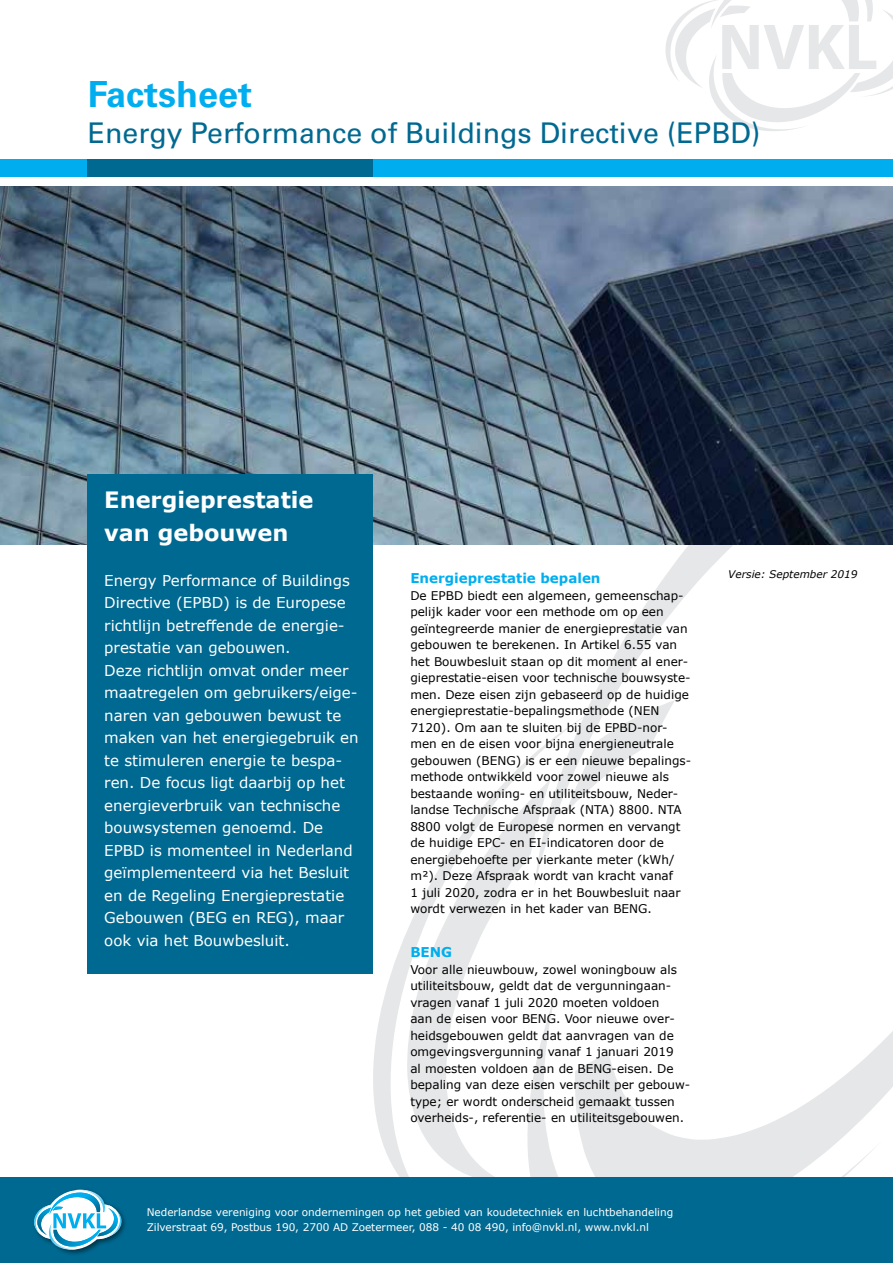
<style>
.page{position:relative;width:893px;height:1263px;background:#fff}
.page>*{position:absolute;margin:0;border:0;box-sizing:border-box;transform-origin:0 0}
.t1{font:700 36px "Univers";color:#00aeef}
.t2{font:28.5px "Univers";color:#006991}
.t3{font:700 22.5px/33px "Verdana";color:#fff}
.t4{font:15px/22.5px "Verdana";color:#fff}
.t5{font:700 13.5px "Verdana";color:#00aeef}
.t6{font:12px/16.5px "Verdana";color:#000}
.t7{font:10.5px/15px "Verdana";color:#fff}
.t8{font:italic 10.5px "Verdana";color:#000}
</style>
<div class="page">
<svg style="left:369px;top:176px;width:524px;height:1001px"></svg>
<svg style="left:665px;top:0;width:228px;height:131px"></svg>
<div style="left:0;top:1177px;width:893px;height:86px;background:#006991"></div>
<div style="left:32px;top:1188px;width:95px;height:68px;background:#000;opacity:.5"></div>
<svg style="left:34px;top:1188px;width:88px;height:64px"></svg>
<div style="left:0;top:159px;width:893px;height:17px;background:#00aeef"></div>
<div style="left:88px;top:159px;width:285px;height:17px;background:#006991"></div>
<img style="left:0;top:186px;width:893px;height:10px">
<img style="left:0;top:196px;width:893px;height:348px">
<div style="left:88px;top:474px;width:285px;height:500px;background:#006991"></div>
<h1 class="t1" style="left:88px;top:73px;width:166px">Factsheet</h1>
<h2 class="t2" style="left:88px;top:116px;width:674px">Energy Performance of Buildings Directive (EPBD)</h2>
<h3 class="t3" style="left:104px;top:483px;width:211px">Energieprestatie van gebouwen</h3>
<p class="t4" style="left:104px;top:569px;width:256px">Energy Performance of Buildings<br>Directive (EPBD) is de Europese richtlijn betreffende de energie&shy;prestatie van gebouwen.<br>Deze richtlijn omvat onder meer maatregelen om gebruikers/eige&shy;naren van gebouwen bewust te maken van het energiegebruik en te stimuleren energie te bespa&shy;ren. De focus ligt daarbij op het energieverbruik van technische bouwsystemen genoemd. De<br>EPBD is momenteel in Nederland geïmplementeerd via het Besluit en de Regeling Energieprestatie<br>Gebouwen (BEG en REG), maar ook via het Bouwbesluit.</p>
<p class="t8" style="left:728px;top:566px;width:131px">Versie: September 2019</p>
<p class="t5" style="left:410px;top:569px;width:192px">Energieprestatie bepalen</p>
<p class="t6" style="left:410px;top:587px;width:282px">De EPBD biedt een algemeen, gemeenschap&shy;pelijk kader voor een methode om op een geïntegreerde manier de energieprestatie van gebouwen te berekenen. In Artikel 6.55 van het Bouwbesluit staan op dit moment al ener&shy;gieprestatie-eisen voor technische bouwsyste&shy;men. Deze eisen zijn gebaseerd op de huidige energieprestatie-bepalingsmethode (NEN 7120). Om aan te sluiten bij de EPBD-nor&shy;men en de eisen voor bijna energieneutrale gebouwen (BENG) is er een nieuwe bepalings&shy;methode ontwikkeld voor zowel nieuwe als bestaande woning- en utiliteitsbouw, Neder&shy;landse Technische Afspraak (NTA) 8800. NTA 8800 volgt de Europese normen en vervangt de huidige EPC- en EI-indicatoren door de energiebehoefte per vierkante meter (kWh/ m²). Deze Afspraak wordt van kracht vanaf<br>1 juli 2020, zodra er in het Bouwbesluit naar wordt verwezen in het kader van BENG.</p>
<p class="t5" style="left:410px;top:943px;width:43px">BENG</p>
<p class="t6" style="left:410px;top:961px;width:281px">Voor alle nieuwbouw, zowel woningbouw als utiliteitsbouw, geldt dat de vergunningaan&shy;vragen vanaf 1 juli 2020 moeten voldoen<br>aan de eisen voor BENG. Voor nieuwe over&shy;heidsgebouwen geldt dat aanvragen van de omgevingsvergunning vanaf 1 januari 2019<br>al moesten voldoen aan de BENG-eisen. De bepaling van deze eisen verschilt per gebouw&shy;type; er wordt onderscheid gemaakt tussen overheids-, referentie- en utiliteitsgebouwen.</p>
<p class="t7" style="left:147px;top:1204px;width:528px">Nederlandse vereniging voor ondernemingen op het gebied van koudetechniek en luchtbehandeling<br>Zilverstraat 69, Postbus 190, 2700 AD Zoetermeer, 088 - 40 08 490, info@nvkl.nl, www.nvkl.nl</p>
</div>
